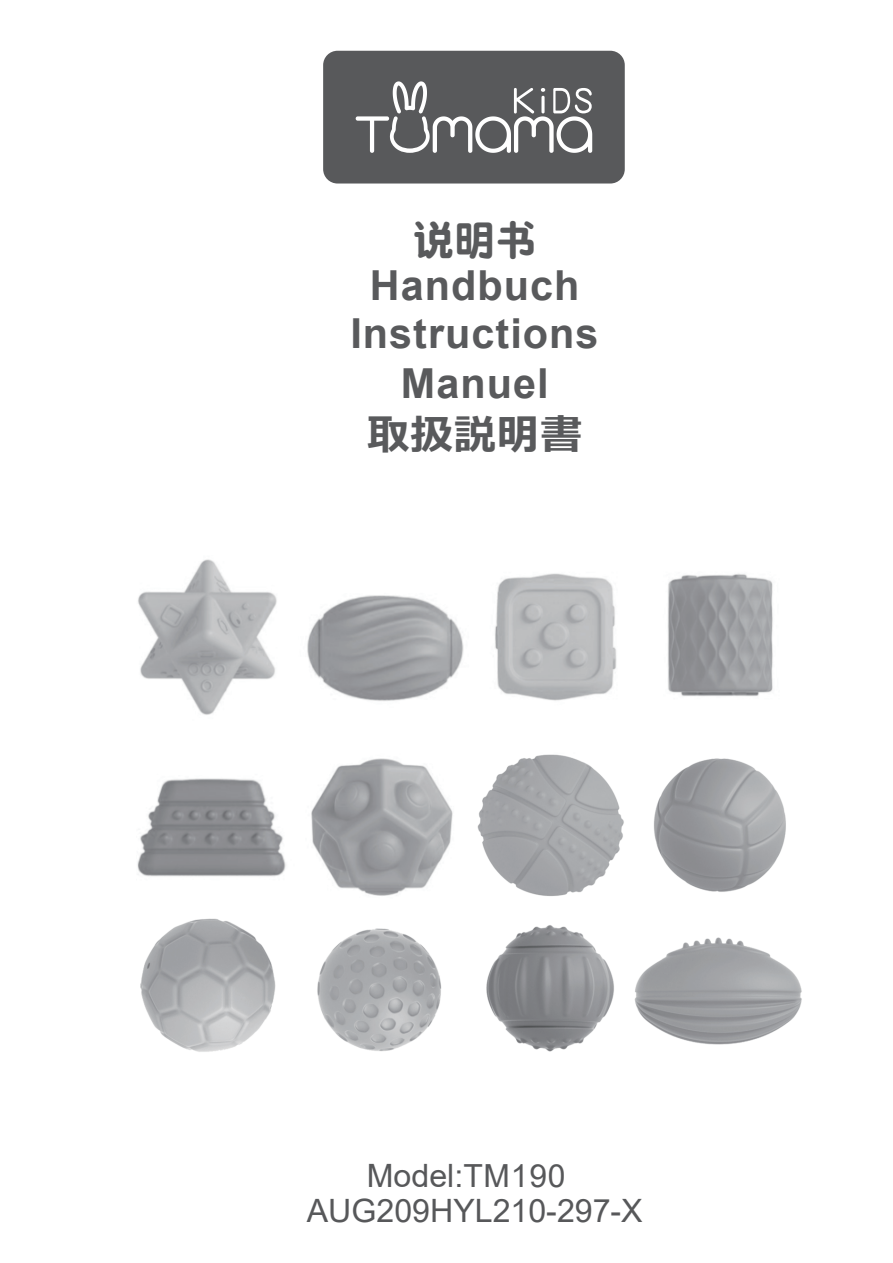
<style>
.page{position:relative;width:893px;height:1263px;background:#fff}
.page>*{position:absolute;margin:0;border:0;box-sizing:border-box;transform-origin:0 0}
.t1{font:700 41.4px/48.2px "Arial";letter-spacing:.025em;color:#595a5c;text-align:center}
.t2{font:italic 700 41.4px "Meiryo UI";letter-spacing:.025em;color:#595a5c}
.t3{font:41.4px "DFP Yuan W9";color:#595a5c}
.t4{font:32.1px/34.2px "Arial";color:#57585a;text-align:center}
.s1{font-size:31.8px}
</style>
<div class="page">
<img style="left:137px;top:559px;width:665px;height:493px">
<svg style="left:323px;top:51px;width:302px;height:132px;background:#67686a"></svg>
<p class="t3" style="left:413px;top:220px;width:126px">说明书</p>
<p class="t1" style="left:350px;top:261px;width:250px">Handbuch<br>Instructions</p>
<p class="t1" style="left:401px;top:359px;width:149px">Manuel</p>
<p class="t2" style="left:367px;top:406px;width:217px">取扱説明書</p>
<p class="t4" style="left:307px;top:1159px;width:337px">Model:<span class="s1">TM190<br></span>AUG209HYL210-297-X</p>
</div>
